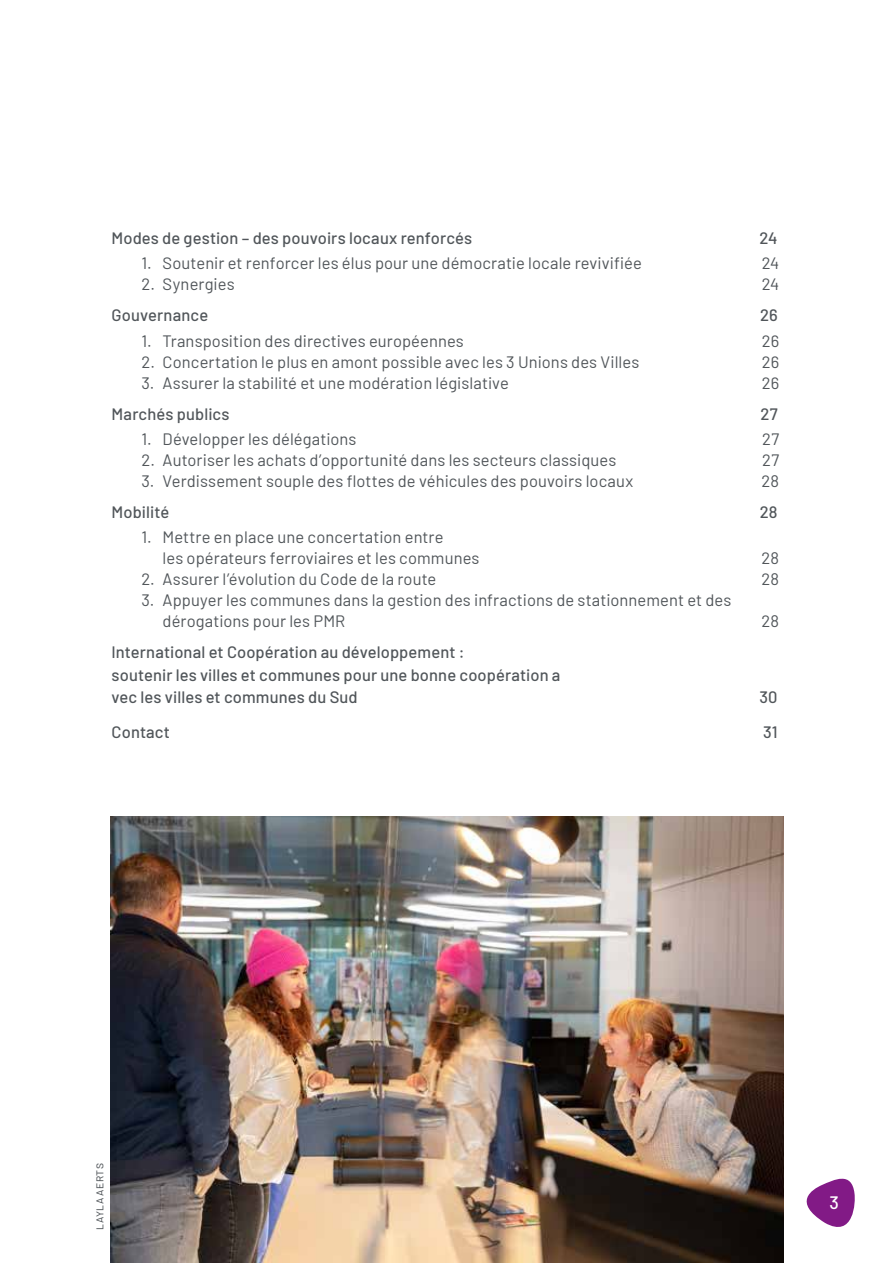
<style>
.page{position:relative;width:893px;height:1263px;background:#fff}
.page>*{position:absolute;margin:0;border:0;box-sizing:border-box;transform-origin:0 0}
.t1{font:500 18px "Barlow";color:#fff}
.t2{font:16.5px/21px "Barlow";letter-spacing:.005em;color:#51565a}
.t3{font:500 16.5px/22.5px "Barlow";letter-spacing:.005em;color:#51565a}
.t4{font:12px "Barlow";color:#51565a}
</style>
<div class="page">
<img style="left:110px;top:816px;width:673px;height:446px">
<svg style="left:806px;top:1178px;width:49px;height:49px"></svg>
<p class="t3" style="left:112px;top:225px;width:362px">Modes de gestion – des pouvoirs locaux renforcés</p>
<p class="t3" style="left:760px;top:225px;width:20px">24</p>
<p class="t2" style="left:141px;top:252px;width:502px">1. Soutenir et renforcer les élus pour une démocratie locale revivifiée</p>
<p class="t2" style="left:762px;top:252px;width:19px">24</p>
<p class="t2" style="left:141px;top:273px;width:95px">2. Synergies</p>
<p class="t2" style="left:762px;top:273px;width:19px">24</p>
<p class="t3" style="left:112px;top:303px;width:98px">Gouvernance</p>
<p class="t3" style="left:760px;top:303px;width:19px">26</p>
<p class="t2" style="left:141px;top:329px;width:324px">1. Transposition des directives européennes</p>
<p class="t2" style="left:762px;top:329px;width:19px">26</p>
<p class="t2" style="left:141px;top:350px;width:499px">2. Concertation le plus en amont possible avec les 3 Unions des Villes</p>
<p class="t2" style="left:762px;top:350px;width:19px">26</p>
<p class="t2" style="left:141px;top:371px;width:369px">3. Assurer la stabilité et une modération législative</p>
<p class="t2" style="left:762px;top:371px;width:19px">26</p>
<p class="t3" style="left:112px;top:401px;width:119px">Marchés publics</p>
<p class="t3" style="left:760px;top:401px;width:19px">27</p>
<p class="t2" style="left:141px;top:427px;width:217px">1. Développer les délégations</p>
<p class="t2" style="left:762px;top:427px;width:18px">27</p>
<p class="t2" style="left:141px;top:448px;width:476px">2. Autoriser les achats d’opportunité dans les secteurs classiques</p>
<p class="t2" style="left:762px;top:448px;width:18px">27</p>
<p class="t2" style="left:141px;top:469px;width:493px">3. Verdissement souple des flottes de véhicules des pouvoirs locaux</p>
<p class="t2" style="left:762px;top:469px;width:19px">28</p>
<p class="t3" style="left:112px;top:499px;width:59px">Mobilité</p>
<p class="t3" style="left:760px;top:499px;width:19px">28</p>
<p class="t2" style="left:163px;top:525px;width:318px;text-indent:-21px">1. Mettre en place une concertation entre<br>les opérateurs ferroviaires et les communes</p>
<p class="t2" style="left:762px;top:546px;width:19px">28</p>
<p class="t2" style="left:141px;top:567px;width:297px">2. Assurer l’évolution du Code de la route</p>
<p class="t2" style="left:762px;top:567px;width:19px">28</p>
<p class="t2" style="left:163px;top:588px;width:570px;text-indent:-21px">3. Appuyer les communes dans la gestion des infractions de stationnement et des dérogations pour les PMR</p>
<p class="t2" style="left:762px;top:609px;width:19px">28</p>
<p class="t3" style="left:112px;top:640px;width:450px">International et Coopération au développement :<br>soutenir les villes et communes pour une bonne coopération a vec les villes et communes du Sud</p>
<p class="t3" style="left:759px;top:685px;width:20px">30</p>
<p class="t3" style="left:112px;top:720px;width:60px">Contact</p>
<p class="t3" style="left:763px;top:720px;width:16px">31</p>
<p class="t4" style="left:90px;top:1230px;width:68px;rotate:-90deg">layla aerts</p>
<p class="t1" style="left:829px;top:1189px;width:11px">3</p>
</div>
